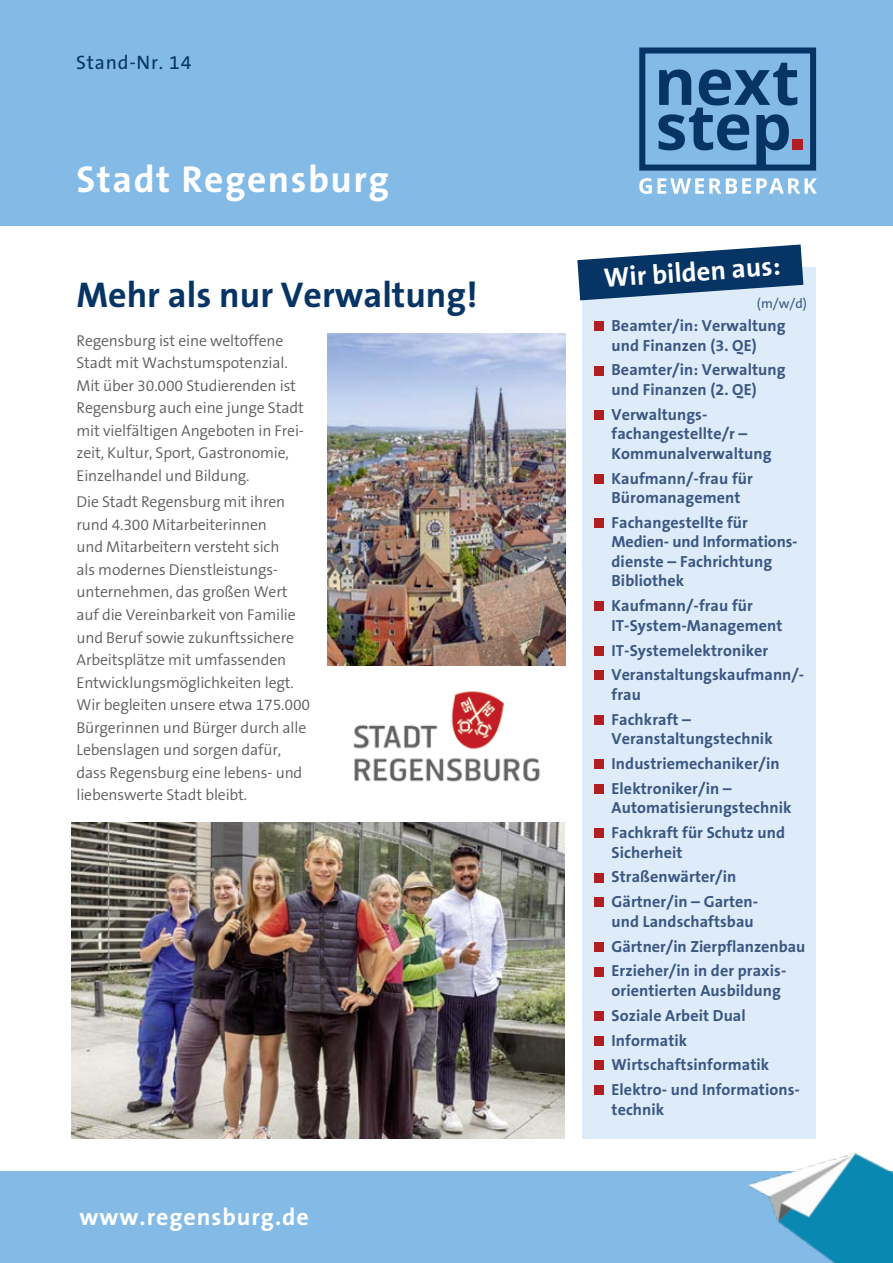
<style>
.page{position:relative;width:893px;height:1263px;background:#fff}
.page>*{position:absolute;margin:0;border:0;box-sizing:border-box;transform-origin:0 0}
.t1{font:700 37.5px "The Sans B7";letter-spacing:.04em;color:#fff}
.t2{font:700 36px "The Sans B7";color:#063465}
.t3{font:700 27px "The Sans B7";color:#fff}
.t4{font:700 24px "The Sans B7";letter-spacing:.04em;color:#fff}
.t5{font:19.5px "The Sans B5 Plain";letter-spacing:.04em;color:#063465}
.t6{font:700 16.2px/24.8px "The Sans B7";letter-spacing:.005em;color:#3a5683}
.t7{font:300 15.75px/22.5px "The Sans B4";letter-spacing:-.01em;color:#5d5d5c}
.t8{font:13.5px "The Sans B5 Plain";color:#3a5683}
</style>
<div class="page">
<div style="left:0;top:0;width:893px;height:225px;background:#83bbe6"></div>
<div style="left:0;top:1171px;width:893px;height:92px;background:#83bbe6"></div>
<div style="left:639px;top:47px;width:177px;height:124px;border:6px solid #063465"></div>
<svg style="left:658px;top:63px;width:139px;height:102px"></svg>
<div style="left:792px;top:139px;width:10px;height:11px;background:#b21f23"></div>
<svg style="left:639px;top:178px;width:178px;height:16px"></svg>
<img style="left:738px;top:1125px;width:155px;height:138px">
<div style="left:582px;top:267px;width:233px;height:871px;background:#deebf8"></div>
<div style="left:595px;top:321px;width:9px;height:10px;background:#b21f23"></div>
<div style="left:595px;top:366px;width:9px;height:9px;background:#b21f23"></div>
<div style="left:595px;top:410px;width:9px;height:10px;background:#b21f23"></div>
<div style="left:595px;top:474px;width:9px;height:9px;background:#b21f23"></div>
<div style="left:595px;top:518px;width:9px;height:10px;background:#b21f23"></div>
<div style="left:595px;top:601px;width:9px;height:10px;background:#b21f23"></div>
<div style="left:595px;top:646px;width:9px;height:9px;background:#b21f23"></div>
<div style="left:595px;top:671px;width:9px;height:9px;background:#b21f23"></div>
<div style="left:595px;top:715px;width:9px;height:10px;background:#b21f23"></div>
<div style="left:595px;top:759px;width:9px;height:10px;background:#b21f23"></div>
<div style="left:595px;top:784px;width:9px;height:10px;background:#b21f23"></div>
<div style="left:595px;top:828px;width:9px;height:10px;background:#b21f23"></div>
<div style="left:595px;top:873px;width:9px;height:9px;background:#b21f23"></div>
<div style="left:595px;top:897px;width:9px;height:10px;background:#b21f23"></div>
<div style="left:595px;top:942px;width:9px;height:9px;background:#b21f23"></div>
<div style="left:595px;top:967px;width:9px;height:9px;background:#b21f23"></div>
<div style="left:595px;top:1011px;width:9px;height:10px;background:#b21f23"></div>
<div style="left:595px;top:1036px;width:9px;height:9px;background:#b21f23"></div>
<div style="left:595px;top:1060px;width:9px;height:10px;background:#b21f23"></div>
<div style="left:595px;top:1085px;width:9px;height:10px;background:#b21f23"></div>
<svg style="left:577px;top:244px;width:226px;height:56px"></svg>
<img style="left:328px;top:334px;width:237px;height:331px">
<img style="left:353px;top:691px;width:187px;height:91px">
<img style="left:71px;top:823px;width:493px;height:315px">
<p class="t5" style="left:76px;top:52px;width:117px">Stand-Nr. 14</p>
<h1 class="t1" style="left:77px;top:160px;width:314px">Stadt Regensburg</h1>
<h2 class="t2" style="left:77px;top:275px;width:403px">Mehr als nur Verwaltung!</h2>
<p class="t7" style="left:77px;top:330px;width:229px">Regensburg ist eine weltoffene<br>Stadt mit Wachstumspotenzial.<br>Mit über 30.000 Studierenden ist<br>Regensburg auch eine junge Stadt mit vielfältigen Angeboten in Frei&shy;zeit, Kultur, Sport, Gastronomie,<br>Einzelhandel und Bildung.</p>
<p class="t7" style="left:77px;top:492px;width:235px">Die Stadt Regensburg mit ihren rund 4.300 Mitarbeiterinnen<br>und Mitarbeitern versteht sich<br>als modernes Dienstleistungs&shy;unternehmen, das großen Wert auf die Vereinbarkeit von Familie und Beruf sowie zukunftssichere<br>Arbeitsplätze mit umfassenden<br>Entwicklungsmöglichkeiten legt.<br>Wir begleiten unsere etwa 175.000<br>Bürgerinnen und Bürger durch alle<br>Lebenslagen und sorgen dafür, dass Regensburg eine lebens- und liebenswerte Stadt bleibt.</p>
<h3 class="t4" style="left:79px;top:1205px;width:231px">www.regensburg.de</h3>
<h3 class="t3" style="left:603px;top:264px;width:178px;rotate:-4deg">Wir bilden aus:</h3>
<p class="t8" style="left:757px;top:297px;width:52px">(m/w/d)</p>
<p class="t6" style="left:612px;top:317px;width:176px;line-height:19.5px">Beamter/in: Verwaltung und Finanzen (3. QE)</p>
<p class="t6" style="left:612px;top:361px;width:176px;line-height:19.5px">Beamter/in: Verwaltung und Finanzen (2. QE)</p>
<p class="t6" style="left:612px;top:405px;width:161px;line-height:19.5px">Verwaltungs&shy;fachangestellte/r –<br>Kommunalverwaltung</p>
<p class="t6" style="left:612px;top:469px;width:143px;line-height:19.5px">Kaufmann/-frau für<br>Büromanagement</p>
<p class="t6" style="left:612px;top:513px;width:188px;line-height:19.5px">Fachangestellte für<br>Medien- und Informations&shy;dienste – Fachrichtung<br>Bibliothek</p>
<p class="t6" style="left:612px;top:597px;width:173px;line-height:19.5px">Kaufmann/-frau für<br>IT-System-Management</p>
<p class="t6" style="left:612px;top:638px;width:194px">IT-Systemelektroniker<br>Veranstaltungskaufmann/-</p>
<p class="t6" style="left:612px;top:683px;width:81px">frau<br>Fachkraft –</p>
<p class="t6" style="left:612px;top:727px;width:170px">Veranstaltungstechnik<br>Industriemechaniker/in<br>Elektroniker/in –</p>
<p class="t6" style="left:612px;top:796px;width:182px">Automatisierungstechnik<br>Fachkraft für Schutz und</p>
<p class="t6" style="left:612px;top:841px;width:148px">Sicherheit<br>Straßenwärter/in<br>Gärtner/in – Garten-</p>
<p class="t6" style="left:612px;top:910px;width:195px">und Landschaftsbau<br>Gärtner/in Zierpflanzenbau<br>Erzieher/in in der praxis-</p>
<p class="t6" style="left:612px;top:979px;width:190px">orientierten Ausbildung<br>Soziale Arbeit Dual<br>Informatik<br>Wirtschaftsinformatik<br>Elektro- und Informations-</p>
<p class="t6" style="left:612px;top:1098px;width:54px">technik</p>
</div>
